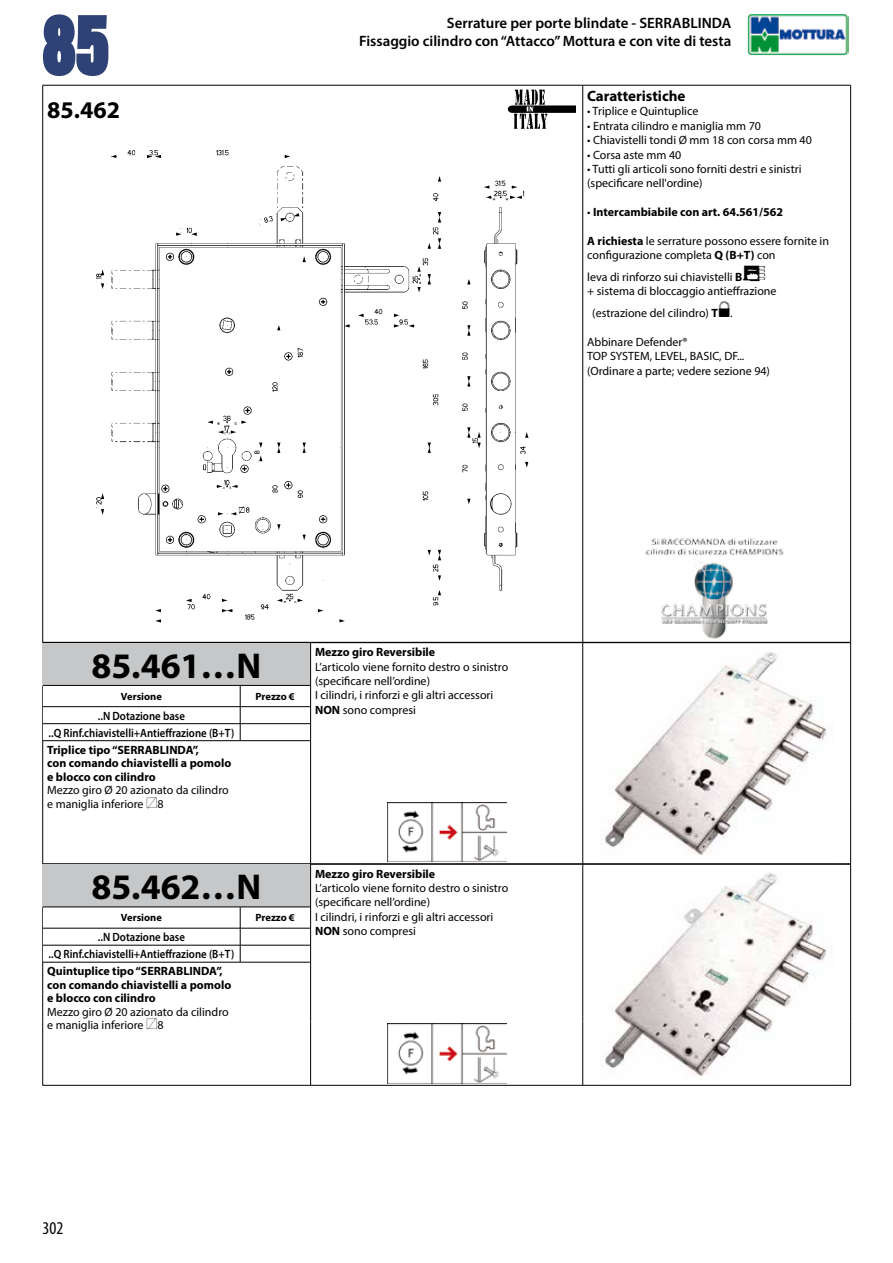
<style>
.page{position:relative;width:893px;height:1263px;background:#fff}
.page>*{position:absolute;margin:0;border:0;box-sizing:border-box;transform-origin:0 0}
.t1{font:75px "Trade Gothic Bold Cond Twenty";color:#2e4276}
.t2{font:700 36px "Myriad Pro";color:#000}
.t3{font:700 24px "Myriad Pro";color:#000}
.t4{font:condensed 18px "Myriad Pro";color:#000}
.t5{font:600 15px/18px "Myriad Pro";color:#000;text-align:right}
.t6{font:700 15px "Myriad Pro";color:#000}
.t7{font:12px/14.4px "Myriad Pro";color:#000}
.t8{font:700 12px/13.5px "Myriad Pro";color:#000}
.t9{font:600 12px/17px "Myriad Pro";color:#000;text-align:center;scale:.9 1}
.t10{font:700 10.5px "Myriad Pro";color:#000}
.s1{font-weight:400}
.s2{font-weight:700}
.s3{font-family:"MOTTURA";font-size:18px}
.s4{font-family:"MOTTURA"}
</style>
<div class="page">
<img style="left:747px;top:14px;width:101px;height:41px">
<svg style="left:43px;top:14px;width:66px;height:62px"></svg>
<hr style="left:43px;top:85px;width:540px;height:1px;background:#000">
<hr style="left:42px;top:85px;width:1px;height:557px;background:#000">
<hr style="left:583px;top:85px;width:268px;height:1px;background:#000">
<hr style="left:582px;top:85px;width:1px;height:557px;background:#000">
<hr style="left:850px;top:85px;width:1px;height:557px;background:#000">
<img style="left:507px;top:89px;width:69px;height:40px">
<img style="left:96px;top:150px;width:433px;height:473px">
<img style="left:645px;top:538px;width:139px;height:101px">
<hr style="left:311px;top:642px;width:272px;height:1px;background:#000">
<hr style="left:311px;top:863px;width:272px;height:1px;background:#000">
<hr style="left:583px;top:642px;width:268px;height:1px;background:#000">
<hr style="left:582px;top:643px;width:1px;height:157px;background:#000">
<hr style="left:850px;top:643px;width:1px;height:157px;background:#000">
<hr style="left:582px;top:800px;width:1px;height:64px;background:#000">
<hr style="left:850px;top:800px;width:1px;height:64px;background:#000">
<hr style="left:583px;top:863px;width:268px;height:1px;background:#000">
<hr style="left:43px;top:642px;width:268px;height:1px;background:#000">
<hr style="left:42px;top:643px;width:1px;height:157px;background:#000">
<hr style="left:310px;top:643px;width:1px;height:157px;background:#000">
<hr style="left:42px;top:800px;width:1px;height:64px;background:#000">
<hr style="left:310px;top:800px;width:1px;height:64px;background:#000">
<hr style="left:43px;top:863px;width:268px;height:1px;background:#000">
<div style="left:43px;top:643px;width:267px;height:42px;background:#c6c7c8"></div>
<svg style="left:43px;top:685px;width:267px;height:55px"></svg>
<hr style="left:43px;top:740px;width:197px;height:1px;background:#000">
<hr style="left:240px;top:740px;width:70px;height:1px;background:#000">
<img style="left:605px;top:652px;width:228px;height:203px">
<img style="left:387px;top:802px;width:119px;height:59px">
<hr style="left:311px;top:864px;width:272px;height:1px;background:#000">
<hr style="left:311px;top:1085px;width:272px;height:1px;background:#000">
<hr style="left:583px;top:864px;width:268px;height:1px;background:#000">
<hr style="left:582px;top:864px;width:1px;height:157px;background:#000">
<hr style="left:850px;top:864px;width:1px;height:157px;background:#000">
<hr style="left:582px;top:1021px;width:1px;height:64px;background:#000">
<hr style="left:850px;top:1021px;width:1px;height:64px;background:#000">
<hr style="left:583px;top:1085px;width:268px;height:1px;background:#000">
<hr style="left:42px;top:864px;width:1px;height:157px;background:#000">
<hr style="left:310px;top:864px;width:1px;height:157px;background:#000">
<hr style="left:42px;top:1021px;width:1px;height:64px;background:#000">
<hr style="left:310px;top:1021px;width:1px;height:64px;background:#000">
<hr style="left:43px;top:1085px;width:268px;height:1px;background:#000">
<div style="left:43px;top:864px;width:267px;height:43px;background:#c6c7c8"></div>
<svg style="left:43px;top:907px;width:267px;height:55px"></svg>
<hr style="left:43px;top:962px;width:197px;height:1px;background:#000">
<hr style="left:240px;top:962px;width:70px;height:1px;background:#000">
<img style="left:605px;top:873px;width:228px;height:203px">
<img style="left:387px;top:1023px;width:119px;height:60px">
<h1 class="t1" style="left:43px;top:0;width:68px">85</h1>
<h3 class="t3" style="left:47px;top:94px;width:74px">85.462</h3>
<p class="t5" style="left:359px;top:14px;width:374px">Serrature per porte blindate - SERRABLINDA<br>Fissaggio cilindro con “Attacco” Mottura e con vite di testa</p>
<p class="t6" style="left:587px;top:86px;width:100px">Caratteristiche</p>
<p class="t7" style="left:587px;top:104px;width:113px">• Triplice e Quintuplice</p>
<p class="t7" style="left:587px;top:118px;width:175px">• Entrata cilindro e maniglia mm 70</p>
<p class="t7" style="left:587px;top:133px;width:226px">• Chiavistelli tondi Ø mm 18 con corsa mm 40</p>
<p class="t7" style="left:587px;top:147px;width:96px">• Corsa aste mm 40</p>
<p class="t7" style="left:587px;top:162px;width:216px">• Tutti gli articoli sono forniti destri e sinistri (specificare nell'ordine)</p>
<p class="t8" style="left:587px;top:205px;width:197px"><span class="s1">•</span> Intercambiabile con art. 64.561/562</p>
<p class="t7" style="left:587px;top:234px;width:243px"><span class="s2">A richiesta</span> le serrature possono essere fornite in configurazione completa <span class="s2">Q (B+T)</span> con</p>
<p class="t7" style="left:587px;top:270px;width:191px">leva di rinforzo sui chiavistelli <span class="s2">B</span><span class="s3">e<br></span>+ sistema di bloccaggio antieffrazione</p>
<p class="t7" style="left:592px;top:306px;width:142px">(estrazione del cilindro) <span class="s2">T</span><span class="s3">Y</span>.</p>
<p class="t7" style="left:587px;top:334px;width:184px">Abbinare Defender®<br>TOP SYSTEM, LEVEL, BASIC, DF... (Ordinare a parte; vedere sezione 94)</p>
<h2 class="t2" style="left:91px;top:642px;width:172px">85.461…N</h2>
<p class="t10" style="left:121px;top:690px;width:42px">Versione</p>
<p class="t10" style="left:256px;top:690px;width:41px">Prezzo €</p>
<p class="t9" style="left:49px;top:707px;width:208px">..N Dotazione base<br>..Q Rinf.chiavistelli+Antieffrazione (B+T)</p>
<p class="t8" style="left:47px;top:743px;width:186px">Triplice tipo “SERRABLINDA”,<br>con comando chiavistelli a pomolo e blocco con cilindro</p>
<p class="t7" style="left:47px;top:783px;width:183px;line-height:13.5px">Mezzo giro Ø 20 azionato da cilindro e maniglia inferiore <span class="s4">q</span>8</p>
<p class="t8" style="left:315px;top:645px;width:122px">Mezzo giro Reversibile</p>
<p class="t7" style="left:315px;top:659px;width:195px">L’articolo viene fornito destro o sinistro (specificare nell’ordine)<br>I cilindri, i rinforzi e gli altri accessori <span class="s2">NON</span> sono compresi</p>
<h2 class="t2" style="left:91px;top:863px;width:172px">85.462…N</h2>
<p class="t10" style="left:121px;top:911px;width:42px">Versione</p>
<p class="t10" style="left:256px;top:911px;width:41px">Prezzo €</p>
<p class="t9" style="left:49px;top:928px;width:208px">..N Dotazione base<br>..Q Rinf.chiavistelli+Antieffrazione (B+T)</p>
<p class="t8" style="left:47px;top:964px;width:186px">Quintuplice tipo “SERRABLINDA”, con comando chiavistelli a pomolo e blocco con cilindro</p>
<p class="t7" style="left:47px;top:1005px;width:183px;line-height:13.5px">Mezzo giro Ø 20 azionato da cilindro e maniglia inferiore <span class="s4">q</span>8</p>
<p class="t8" style="left:315px;top:866px;width:122px">Mezzo giro Reversibile</p>
<p class="t7" style="left:315px;top:881px;width:195px">L’articolo viene fornito destro o sinistro (specificare nell’ordine)<br>I cilindri, i rinforzi e gli altri accessori <span class="s2">NON</span> sono compresi</p>
<h3 class="t4" style="left:43px;top:1217px;width:22px">302</h3>
</div>
